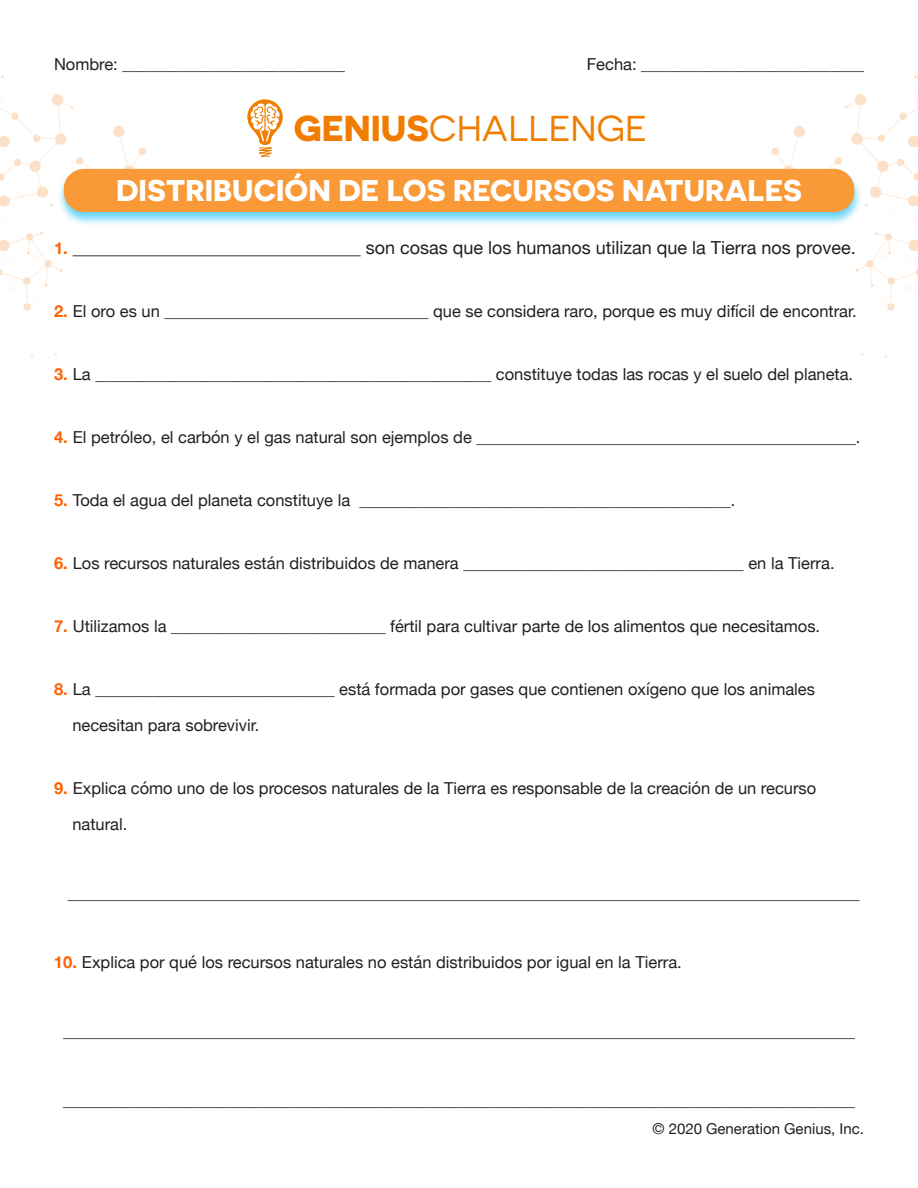
<style>
.page{position:relative;width:918px;height:1188px;background:#fff}
.page>*{position:absolute;margin:0;border:0;box-sizing:border-box;transform-origin:0 0}
.t1{font:36px "Novecentosanswide";color:#f07d00}
.t2{font:700 30px "Novecentosanswide";color:#fff}
.t3{font:18px "Helvetica Neue";color:#231f20}
.t4{font:16.5px/36px "Helvetica Neue";color:#231f20}
.t5{font:15px "Helvetica Neue";color:#231f20}
.s1{font-weight:700}
.s2{font-weight:700;font-size:16.5px;color:#ff6003}
.s3{font-weight:700;color:#ff6003}
</style>
<div class="page">
<svg style="left:771px;top:75px;width:147px;height:236px"></svg>
<svg style="left:0;top:75px;width:147px;height:236px"></svg>
<div style="left:57px;top:168px;width:805px;height:59px;background:#09bcf3;opacity:.6"></div>
<div style="left:64px;top:169px;width:790px;height:43px;background:#f99938;border-radius:20px"></div>
<svg style="left:247px;top:99px;width:36px;height:58px"></svg>
<p class="t4" style="left:54px;top:47px;width:293px">Nombre: ___________________________</p>
<p class="t4" style="left:587px;top:47px;width:279px">Fecha: ___________________________</p>
<p class="t1" style="left:294px;top:107px;width:355px"><span class="s1">GENIUS</span>CHALLENGE</p>
<p class="t2" style="left:116px;top:172px;width:687px">DISTRIBUCIÓN DE LOS RECURSOS NATURALES</p>
<p class="t3" style="left:54px;top:235px;width:803px"><span class="s2">1.</span> ________________________________ son cosas que los humanos utilizan que la Tierra nos provee.</p>
<p class="t4" style="left:54px;top:294px;width:804px"><span class="s3">2.</span> El oro es un ________________________________ que se considera raro, porque es muy difícil de encontrar.</p>
<p class="t4" style="left:54px;top:357px;width:801px"><span class="s3">3.</span> La ________________________________________________ constituye todas las rocas y el suelo del planeta.</p>
<p class="t4" style="left:54px;top:420px;width:808px"><span class="s3">4.</span> El petróleo, el carbón y el gas natural son ejemplos de ______________________________________________.</p>
<p class="t4" style="left:54px;top:483px;width:683px"><span class="s3">5.</span> Toda el agua del planeta constituye la _____________________________________________.</p>
<p class="t4" style="left:54px;top:546px;width:782px"><span class="s3">6.</span> Los recursos naturales están distribuidos de manera __________________________________ en la Tierra.</p>
<p class="t4" style="left:54px;top:609px;width:768px"><span class="s3">7.</span> Utilizamos la __________________________ fértil para cultivar parte de los alimentos que necesitamos.</p>
<p class="t4" style="left:72px;top:672px;width:744px;text-indent:-18px"><span class="s3">8.</span> La _____________________________ está formada por gases que contienen oxígeno que los animales necesitan para sobrevivir.</p>
<p class="t4" style="left:72px;top:771px;width:745px;text-indent:-18px"><span class="s3">9.</span> Explica cómo uno de los procesos naturales de la Tierra es responsable de la creación de un recurso natural.</p>
<p class="t4" style="left:68px;top:876px;width:793px">________________________________________________________________________________________________</p>
<p class="t4" style="left:54px;top:945px;width:629px"><span class="s3">10.</span> Explica por qué los recursos naturales no están distribuidos por igual en la Tierra.</p>
<p class="t4" style="left:63px;top:1014px;width:793px">________________________________________________________________________________________________</p>
<p class="t4" style="left:63px;top:1083px;width:793px">________________________________________________________________________________________________</p>
<p class="t5" style="left:653px;top:1118px;width:213px">© 2020 Generation Genius, Inc.</p>
</div>
